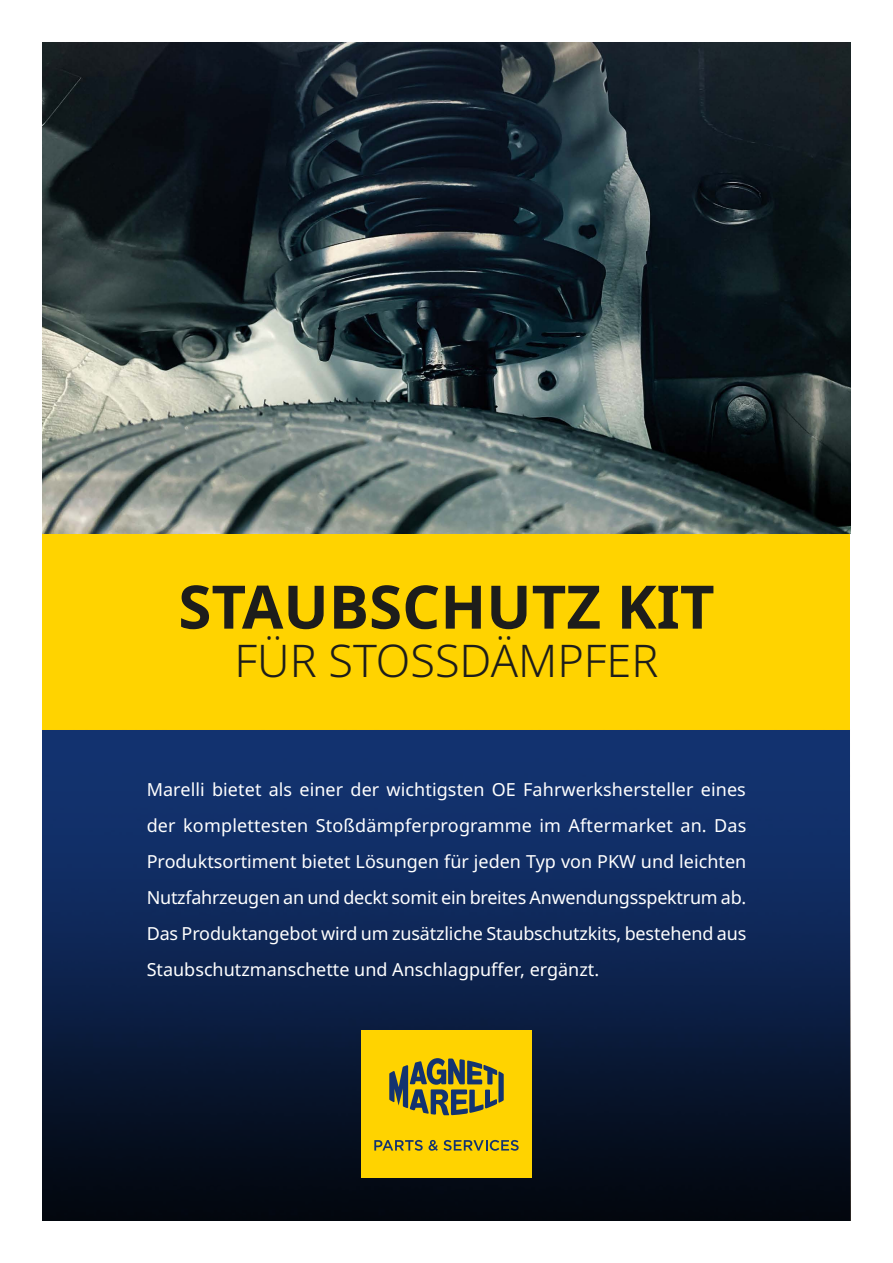
<style>
.page{position:relative;width:893px;height:1263px;background:#fff}
.page>*{position:absolute;margin:0;border:0;box-sizing:border-box;transform-origin:0 0}
.t1{font:700 60px "Noto Sans";color:#1d1d1b}
.t2{font:300 45px "Noto Sans";color:#1d1d1b}
.t3{font:18px/36px "Noto Sans";color:#fff;text-align:justify}
</style>
<div class="page">
<div style="left:43px;top:534px;width:807px;height:195px;background:#ffd300"></div>
<img style="left:43px;top:43px;width:807px;height:491px">
<img style="left:43px;top:729px;width:807px;height:491px">
<div style="left:361px;top:1030px;width:170px;height:148px;background:#ffd300"></div>
<svg style="left:389px;top:1058px;width:115px;height:57px"></svg>
<svg style="left:374px;top:1140px;width:49px;height:11px"></svg>
<svg style="left:429px;top:1140px;width:90px;height:11px"></svg>
<h1 class="t1" style="left:178px;top:564px;width:538px">STAUBSCHUTZ KIT</h1>
<h2 class="t2" style="left:234px;top:629px;width:426px">FÜR STOSSDÄMPFER</h2>
<p class="t3" style="left:147px;top:772px;width:601px">Marelli bietet als einer der wichtigsten OE Fahrwerkshersteller eines der komplettesten Stoßdämpferprogramme im Aftermarket an. Das Produktsortiment bietet Lösungen für jeden Typ von PKW und leichten Nutzfahrzeugen an und deckt somit ein breites Anwendungsspektrum ab.<br>Das Produktangebot wird um zusätzliche Staubschutzkits, bestehend aus Staubschutzmanschette und Anschlagpuffer, ergänzt.</p>
</div>
